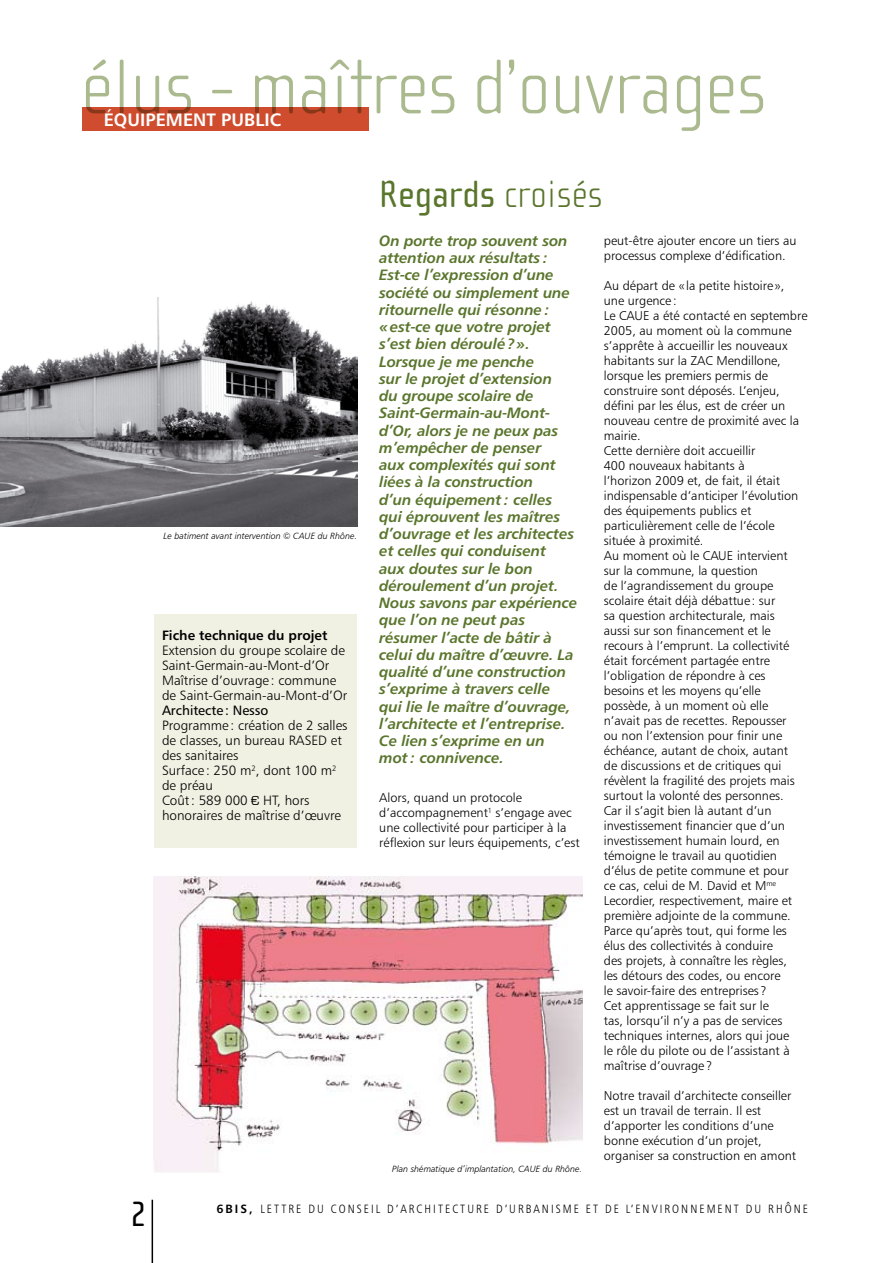
<style>
.page{position:relative;width:893px;height:1263px;background:#fff}
.page>*{position:absolute;margin:0;border:0;box-sizing:border-box;transform-origin:0 0}
.t1{font:100 79.5px "Cholla Sans";color:#aab98e}
.t2{font:39px "Cholla Sans";letter-spacing:.01em;color:#5a752c}
.t3{font:36px "Cholla Sans";color:#000}
.t4{font:18px "Humanist 777 BT Bold B";color:#fff}
.t5{font:15px/17.2px "Humanist 777 BT Bold Italic B";letter-spacing:-.01em;color:#5a752c}
.t6{font:13.5px/15px "Humanist 777 BT Light B";color:#000}
.t7{font:13.5px "Humanist 777 BT Bold B";color:#000}
.t8{font:13.5px "Humanist 777 BT Roman B";color:#000}
.t9{font:12.75px/15px "Humanist 777 BT Light B";color:#000}
.t10{font:12px "Humanist 777 BT Light Condensed B";letter-spacing:.17em;color:#000}
.t11{font:9px "Humanist 777 BT Light Italic B";color:#000}
.s1{font-family:"Eurostile"}
.s2{font-weight:100}
.s3{font-family:"Humanist 777 BT Bold B"}
</style>
<div class="page">
<hr style="left:152px;top:1200px;width:1px;height:63px;background:#000">
<div style="left:154px;top:614px;width:202px;height:233px;background:#f0f0e3"></div>
<div style="left:82px;top:107px;width:287px;height:23px;background:#cf4d2e"></div>
<img style="left:0;top:298px;width:357px;height:228px">
<img style="left:153px;top:876px;width:430px;height:296px">
<h1 class="t1" style="left:81px;top:43px;width:687px">élus - maîtres d’ouvrages</h1>
<h3 class="t4" style="left:104px;top:108px;width:179px">ÉQUIPEMENT PUBLIC</h3>
<p class="t11" style="left:164px;top:530px;width:195px">Le batiment avant intervention © CAUE du Rhône.</p>
<p class="t7" style="left:162px;top:627px;width:167px">Fiche technique du projet</p>
<p class="t6" style="left:162px;top:643px;width:187px">Extension du groupe scolaire de<br>Saint-Germain-au-Mont-d’Or<br>Maîtrise d’ouvrage : commune de Saint-Germain-au-Mont-d’Or</p>
<p class="t8" style="left:162px;top:702px;width:108px">Architecte: Nesso</p>
<p class="t6" style="left:162px;top:718px;width:187px">Programme : création de 2 salles de classes, un bureau RASED et des sanitaires<br>Surface : 250 m<sup>2</sup>, dont 100 m<sup>2 </sup>de préau<br>Coût: 589 000 <span class="s1">€</span> HT, hors honoraires de maîtrise d’œuvre</p>
<h2 class="t2" style="left:379px;top:173px;width:225px">Regards <span class="s2">croisés</span></h2>
<p class="t5" style="left:379px;top:232px;width:199px">On porte trop souvent son attention aux résultats:<br>Est-ce l’expression d’une société ou simplement une ritournelle qui résonne: «est-ce que votre projet s’est bien déroulé?».<br>Lorsque je me penche<br>sur le projet d’extension<br>du groupe scolaire de<br>Saint-Germain-au-Mont&shy;d’Or, alors je ne peux pas m’empêcher de penser<br>aux complexités qui sont liées à la construction<br>d’un équipement : celles qui éprouvent les maîtres d’ouvrage et les architectes et celles qui conduisent<br>aux doutes sur le bon déroulement d’un projet.<br>Nous savons par expérience que l’on ne peut pas résumer l’acte de bâtir à celui du maître d’œuvre. La qualité d’une construction s’exprime à travers celle<br>qui lie le maître d’ouvrage, l’architecte et l’entreprise.<br>Ce lien s’exprime en un<br>mot : connivence.</p>
<p class="t9" style="left:379px;top:790px;width:202px">Alors, quand un protocole d’accompagnement<sup>1</sup> s’engage avec une collectivité pour participer à la réflexion sur leurs équipements, c’est</p>
<p class="t11" style="left:392px;top:1163px;width:192px">Plan shématique d’implantation, CAUE du Rhône.</p>
<p class="t9" style="left:604px;top:233px;width:194px">peut-être ajouter encore un tiers au processus complexe d’édification.</p>
<p class="t9" style="left:604px;top:278px;width:205px">Au départ de « la petite histoire », une urgence :<br>Le CAUE a été contacté en septembre<br>2005, au moment où la commune s’apprête à accueillir les nouveaux habitants sur la ZAC Mendillone, lorsque les premiers permis de construire sont déposés. L’enjeu, défini par les élus, est de créer un nouveau centre de proximité avec la mairie.<br>Cette dernière doit accueillir<br>400 nouveaux habitants à<br>l’horizon 2009 et, de fait, il était indispensable d’anticiper l’évolution des équipements publics et particulièrement celle de l’école située à proximité.<br>Au moment où le CAUE intervient<br>sur la commune, la question<br>de l’agrandissement du groupe scolaire était déjà débattue : sur<br>sa question architecturale, mais<br>aussi sur son financement et le recours à l’emprunt. La collectivité était forcément partagée entre l’obligation de répondre à ces besoins et les moyens qu’elle possède, à un moment où elle<br>n’avait pas de recettes. Repousser<br>ou non l’extension pour finir une échéance, autant de choix, autant<br>de discussions et de critiques qui révèlent la fragilité des projets mais surtout la volonté des personnes.<br>Car il s’agit bien là autant d’un investissement financier que d’un investissement humain lourd, en témoigne le travail au quotidien d’élus de petite commune et pour<br>ce cas, celui de M. David et M<sup>me<br></sup>Lecordier, respectivement, maire et première adjointe de la commune.<br>Parce qu’après tout, qui forme les élus des collectivités à conduire<br>des projets, à connaître les règles,<br>les détours des codes, ou encore<br>le savoir-faire des entreprises ?<br>Cet apprentissage se fait sur le<br>tas, lorsqu’il n’y a pas de services techniques internes, alors qui joue<br>le rôle du pilote ou de l’assistant à maîtrise d’ouvrage ?</p>
<p class="t9" style="left:604px;top:1088px;width:194px">Notre travail d’architecte conseiller est un travail de terrain. Il est d’apporter les conditions d’une bonne exécution d’un projet, organiser sa construction en amont</p>
<h3 class="t3" style="left:130px;top:1194px;width:17px">2</h3>
<p class="t10" style="left:216px;top:1201px;width:593px"><span class="s3">6BIS,</span> LETTRE DU CONSEIL D’ARCHITECTURE D’URBANISME ET DE L’ENVIRONNEMENT DU RHÔNE</p>
</div>
